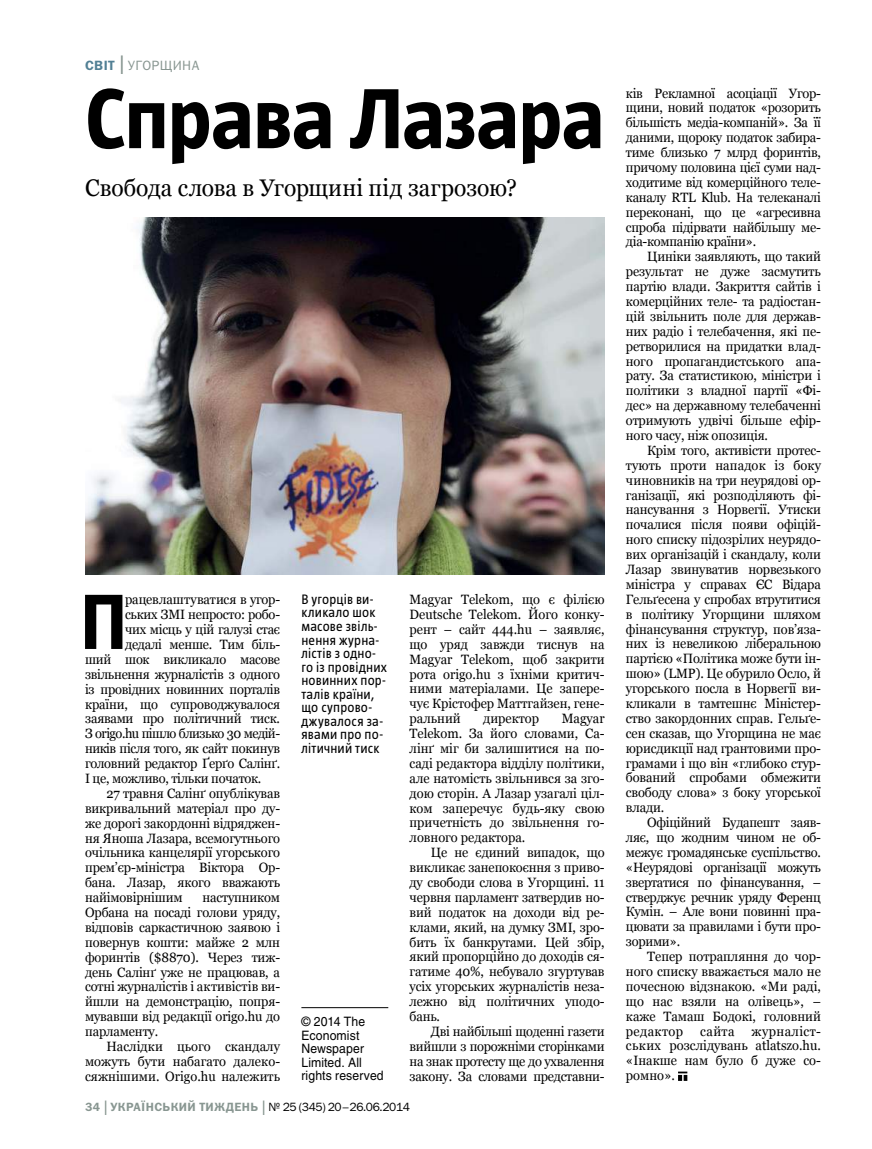
<style>
.page{position:relative;width:872px;height:1149px;background:#fff}
.page>*{position:absolute;margin:0;border:0;box-sizing:border-box;transform-origin:0 0}
.t1{font:700 84px "UT Magazine";letter-spacing:-.01em;color:#000}
.t2{font:700 77.25px "UT Magazine";color:#000;scale:.95 1}
.t3{font:24px "Georgia";color:#000;scale:.95 1}
.t4{font:13.5px/14.9px "Georgia";letter-spacing:-.01em;color:#000;text-align:justify;scale:.95 1}
.t5{font:13.5px/13.5px "UT Magazine";letter-spacing:.015em;color:#000}
.t6{font:13.5px "Georgia";letter-spacing:-.04em;color:#000;scale:.95 1}
.t7{font:13.5px "Franklin Gothic Book C";letter-spacing:.03em;color:#889691}
.t8{font:12.9px/13.5px "Helios";letter-spacing:.01em;color:#000;scale:.95 1}
.t9{font:12px "Franklin Gothic Book C";letter-spacing:-.03em;color:#000}
.s1{font-family:"Franklin Gothic Demi C";color:#528095}
.s2{font-size:27px}
.s3{font-family:"Franklin Gothic Demi C";color:#889691}
.s4{font-size:21px;color:#889691}
</style>
<div class="page">
<hr style="left:301px;top:1006px;width:87px;height:1px;background:#000">
<svg style="left:678px;top:1071px;width:9px;height:9px"></svg>
<img style="left:85px;top:217px;width:519px;height:357px">
<p class="t7" style="left:85px;top:58px;width:115px"><span class="s1">світ</span><span class="s2">|</span>Угорщина</p>
<h1 class="t1" style="left:85px;top:73px;width:521px">Справа Лазара</h1>
<h3 class="t3" style="left:85px;top:173px;width:456px">Свобода слова в Угорщині під загрозою?</h3>
<h2 class="t2" style="left:81px;top:579px;width:49px">П</h2>
<p class="t4" style="left:125px;top:592px;width:165px">рацевлаштуватися в угор-</p>
<p class="t4" style="left:125px;top:607px;width:165px">ських ЗМІ непросто: робо-</p>
<p class="t4" style="left:125px;top:622px;width:165px">чих місць у цій галузі стає</p>
<p class="t4" style="left:125px;top:637px;width:165px">дедалі менше. Тим біль-</p>
<p class="t4" style="left:85px;top:651px;width:207px">ший шок викликало масове</p>
<p class="t4" style="left:85px;top:666px;width:207px">звільнення журналістів з одного</p>
<p class="t4" style="left:85px;top:681px;width:207px">із провідних новинних порталів</p>
<p class="t4" style="left:85px;top:696px;width:207px">країни, що супроводжувалося</p>
<p class="t4" style="left:85px;top:711px;width:207px">заявами про політичний тиск.</p>
<p class="t6" style="left:85px;top:725px;width:207px">З origo.hu пішло близько 30 медій-</p>
<p class="t4" style="left:85px;top:741px;width:207px">ників після того, як сайт покинув</p>
<p class="t4" style="left:85px;top:756px;width:207px">головний редактор Ґерґо Салінґ.</p>
<p class="t4" style="left:85px;top:771px;width:187px">І це, можливо, тільки початок.</p>
<p class="t4" style="left:106px;top:785px;width:184px">27 травня Салінґ опублікував</p>
<p class="t4" style="left:85px;top:800px;width:206px">викривальний матеріал про ду-</p>
<p class="t4" style="left:85px;top:815px;width:206px">же дорогі закордонні відряджен-</p>
<p class="t4" style="left:85px;top:830px;width:207px">ня Яноша Лазара, всемогутнього</p>
<p class="t4" style="left:85px;top:845px;width:207px">очільника канцелярії угорського</p>
<p class="t4" style="left:85px;top:860px;width:207px">прем’єр-міністра Віктора Ор-</p>
<p class="t4" style="left:85px;top:875px;width:207px">бана. Лазар, якого вважають</p>
<p class="t4" style="left:85px;top:890px;width:104px">найімовірнішим</p>
<p class="t4" style="left:85px;top:890px;width:207px;text-indent:117px">наступником Орбана на посаді голови уряду, відповів саркастичною заявою і повернув кошти: майже 2 млн форинтів ($8870). Через тиж&shy;день Салінґ уже не працював, а сотні журналістів і активістів ви&shy;йшли на демонстрацію, попря&shy;мувавши від редакції origo.hu до парламенту.</p>
<p class="t4" style="left:85px;top:1038px;width:207px;text-indent:21px">Наслідки цього скандалу можуть бути набагато далеко&shy;сяжнішими. Оrigo.hu належить</p>
<p class="t5" style="left:301px;top:592px;width:87px">В угорців ви&shy;кликало шок масове звіль&shy;нення журна&shy;лістів з одно&shy;го із провідних новинних пор&shy;талів країни, що супрово&shy;джувалося за&shy;явами про по&shy;літичний тиск</p>
<p class="t8" style="left:301px;top:1014px;width:88px">© 2014 The<br>Economist<br>Newspaper<br>Limited. All rights reserved</p>
<p class="t4" style="left:409px;top:592px;width:207px">Magyar Telekom, що є філією Deutsche Telekom. Його конку&shy;рент – сайт 444.hu – заявляє, що уряд завжди тиснув на Magyar Telekom, щоб закрити рота origo.hu з їхніми критич&shy;ними матеріалами. Це запере&shy;чує Крістофер Маттгайзен, гене&shy;ральний</p>
<p class="t4" style="left:409px;top:711px;width:207px;text-indent:152px">Magyar Telekom. За його словами, Са&shy;лінґ міг би залишитися на по&shy;саді редактора відділу політики, але натомість звільнився за зго&shy;дою сторін. А Лазар узагалі ціл&shy;ком заперечує будь-яку свою причетність до звільнення го&shy;ловного редактора.</p>
<p class="t4" style="left:409px;top:845px;width:207px;text-indent:21px">Це не єдиний випадок, що викликає занепокоєння з приво&shy;ду свободи слова в Угорщині. 11 червня парламент затвердив но&shy;вий податок на доходи від ре&shy;клами, який, на думку ЗМІ, зро&shy;бить їх банкрутами. Цей збір, який пропорційно до доходів ся&shy;гатиме 40%, небувало згуртував усіх угорських журналістів неза&shy;лежно від політичних уподо&shy;бань.</p>
<p class="t4" style="left:409px;top:1023px;width:207px;text-indent:21px">Дві найбільші щоденні газети вийшли з порожніми сторінками на знак протесту ще до ухвалення закону. За словами представни-</p>
<p class="t4" style="left:483px;top:711px;width:60px">директор</p>
<p class="t9" style="left:85px;top:1099px;width:326px"><span class="s3">34</span><span class="s4">|</span><span class="s3">УКРАЇНСЬКИЙ ТИЖДЕНЬ</span><span class="s4">|</span>№ 25 (345) 20–26.06.2014</p>
<p class="t4" style="left:626px;top:86px;width:207px">ків Рекламної асоціації Угор&shy;щини, новий податок «розорить більшість медіа-компаній». За її даними, щороку податок забира&shy;тиме близько 7 млрд форинтів, причому половина цієї суми над&shy;ходитиме від комерційного теле&shy;каналу RTL Klub. На телеканалі переконані, що це «агресивна спроба підірвати найбільшу ме&shy;діа-компанію країни».</p>
<p class="t4" style="left:626px;top:249px;width:207px;text-indent:21px">Циніки заявляють, що такий результат не дуже засмутить партію влади. Закриття сайтів і комерційних теле- та радіостан&shy;цій звільнить поле для держав&shy;них радіо і телебачення, які пе&shy;ретворилися на придатки влад&shy;ного пропагандистського апа&shy;рату. За статистикою, міністри і політики з владної партії «Фі&shy;дес» на державному телебаченні отримують удвічі більше ефір&shy;ного часу, ніж опозиція.</p>
<p class="t4" style="left:626px;top:443px;width:207px;text-indent:21px">Крім того, активісти протес&shy;тують проти нападок із боку чиновників на три неурядові ор&shy;ганізації, які розподіляють фі&shy;нансування з Норвегії. Утиски почалися після появи офіцій&shy;ного списку підозрілих неурядо&shy;вих організацій і скандалу, коли Лазар звинуватив норвезького міністра у справах ЄС Відара Гельґесена у спробах втрутитися в політику Угорщини шляхом фінансування структур, пов’яза&shy;них із невеликою ліберальною партією «Політика може бути ін&shy;шою» (LMP). Це обурило Осло, й угорського посла в Норвегії ви&shy;кликали в тамтешнє Міністер&shy;ство закордонних справ. Гельґе&shy;сен сказав, що Угорщина не має юрисдикції над грантовими про&shy;грамами і що він «глибоко стур&shy;бований спробами обмежити свободу слова» з боку угорської влади.</p>
<p class="t4" style="left:626px;top:815px;width:207px;text-indent:21px">Офіційний Будапешт заяв&shy;ляє, що жодним чином не об&shy;межує громадянське суспільство. «Неурядові організації можуть звертатися по фінансування, – стверджує речник уряду Ференц Кумін. – Але вони повинні пра&shy;цювати за правилами і бути про&shy;зорими».</p>
<p class="t4" style="left:626px;top:949px;width:207px;text-indent:21px">Тепер потрапляння до чор&shy;ного списку вважається мало не почесною відзнакою. «Ми раді, що нас взяли на олівець», – каже Тамаш Бодокі, головний редактор</p>
<p class="t4" style="left:626px;top:1023px;width:207px;text-indent:126px">журналіст&shy;ських розслідувань atlatszo.hu. «Інакше нам було б дуже со&shy;ромно».</p>
<p class="t4" style="left:700px;top:1023px;width:37px">сайта</p>
</div>
